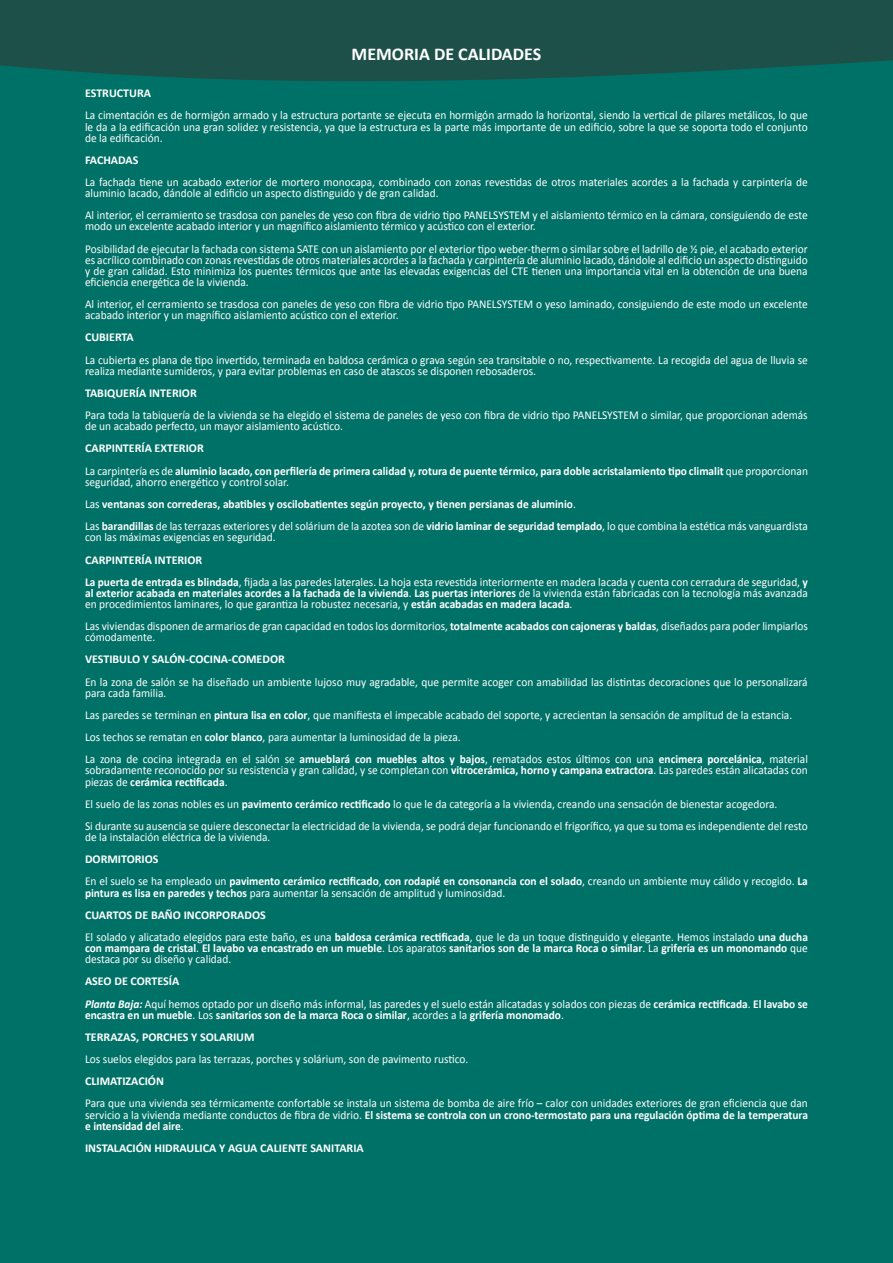
<style>
.page{position:relative;width:893px;height:1263px;background:#007167}
.page>*{position:absolute;margin:0;border:0;box-sizing:border-box;transform-origin:0 0}
.t1{font:700 18px "Calibri";color:#fff}
.t2{font:12px/11.1px "Calibri";color:#fff;scale:.95 1}
.t3{font:700 12px/22.2px "Calibri";color:#fff}
.t4{font:700 12px/11.1px "Calibri";color:#fff;scale:.95 1}
.s1{font-weight:400}
.s2{font-weight:700}
.s3{font-weight:700;font-style:italic}
</style>
<div class="page">
<svg style="left:0;top:0;width:893px;height:81px;background:#1b524c"></svg>
<h1 class="t1" style="left:352px;top:43px;width:191px">MEMORIA DE CALIDADES</h1>
<p class="t3" style="left:85px;top:82px;width:68px">ESTRUCTURA</p>
<p class="t2" style="left:85px;top:110px;width:762px;text-align:justify">La cimentación es de hormigón armado y la estructura portante se ejecuta en hormigón armado la horizontal, siendo la vertical de pilares metálicos, lo que le da a la edificación una gran solidez y resistencia, ya que la estructura es la parte más importante de un edificio, sobre la que se soporta todo el conjunto de la edificación.</p>
<p class="t3" style="left:85px;top:149px;width:55px">FACHADAS</p>
<p class="t2" style="left:85px;top:177px;width:762px">La fachada tiene un acabado exterior de mortero monocapa, combinado con zonas revestidas de otros materiales acordes a la fachada y carpintería de aluminio lacado, dándole al edificio un aspecto distinguido y de gran calidad.</p>
<p class="t2" style="left:85px;top:210px;width:762px">Al interior, el cerramiento se trasdosa con paneles de yeso con fibra de vidrio tipo PANELSYSTEM y el aislamiento térmico en la cámara, consiguiendo de este modo un excelente acabado interior y un magnífico aislamiento térmico y acústico con el exterior.</p>
<p class="t2" style="left:85px;top:243px;width:762px;text-align:justify">Posibilidad de ejecutar la fachada con sistema SATE con un aislamiento por el exterior tipo weber-therm o similar sobre el ladrillo de ½ pie, el acabado exterior es acrílico combinado con zonas revestidas de otros materiales acordes a la fachada y carpintería de aluminio lacado, dándole al edificio un aspecto distinguido y de gran calidad. Esto minimiza los puentes térmicos que ante las elevadas exigencias del CTE tienen una importancia vital en la obtención de una buena eficiencia energética de la vivienda.</p>
<p class="t2" style="left:85px;top:299px;width:762px">Al interior, el cerramiento se trasdosa con paneles de yeso con fibra de vidrio tipo PANELSYSTEM o yeso laminado, consiguiendo de este modo un excelente acabado interior y un magnífico aislamiento acústico con el exterior.</p>
<p class="t3" style="left:85px;top:326px;width:50px">CUBIERTA</p>
<p class="t2" style="left:85px;top:354px;width:762px">La cubierta es plana de tipo invertido, terminada en baldosa cerámica o grava según sea transitable o no, respectivamente. La recogida del agua de lluvia se realiza mediante sumideros, y para evitar problemas en caso de atascos se disponen rebosaderos.</p>
<p class="t3" style="left:85px;top:382px;width:113px">TABIQUERÍA INTERIOR</p>
<p class="t2" style="left:85px;top:410px;width:762px">Para toda la tabiquería de la vivienda se ha elegido el sistema de paneles de yeso con fibra de vidrio tipo PANELSYSTEM o similar, que proporcionan además de un acabado perfecto, un mayor aislamiento acústico.</p>
<p class="t3" style="left:85px;top:437px;width:724px">CARPINTERÍA EXTERIOR<br><span class="s1">La carpintería es de</span> aluminio lacado, con perfilería de primera calidad y, rotura de puente térmico, para doble acristalamiento tipo climalit <span class="s1">que proporcionan</span></p>
<p class="t2" style="left:85px;top:471px;width:762px;line-height:22.2px">seguridad, ahorro energético y control solar.<br>Las <span class="s2">ventanas son correderas, abatibles y oscilobatientes según proyecto, y tienen persianas de aluminio</span>.<br>Las <span class="s2">barandillas</span> de las terrazas exteriores y del solárium de la azotea son de <span class="s2">vidrio laminar de seguridad templado</span>, lo que combina la estética más vanguardista</p>
<p class="t2" style="left:85px;top:532px;width:202px">con las máximas exigencias en seguridad.</p>
<p class="t2" style="left:85px;top:548px;width:762px;line-height:22.2px"><span class="s2">CARPINTERÍA INTERIOR<br>La puerta de entrada es blindada</span>, fijada a las paredes laterales. La hoja esta revestida interiormente en madera lacada y cuenta con cerradura de seguridad, <span class="s2">y</span></p>
<p class="t2" style="left:85px;top:587px;width:762px"><span class="s2">al exterior acabada en materiales acordes a la fachada de la vivienda</span>. <span class="s2">Las puertas interiores</span> de la vivienda están fabricadas con la tecnología más avanzada en procedimientos laminares, lo que garantiza la robustez necesaria, y <span class="s2">están acabadas en madera lacada</span>.</p>
<p class="t2" style="left:85px;top:621px;width:762px">Las viviendas disponen de armarios de gran capacidad en todos los dormitorios, <span class="s2">totalmente acabados con cajoneras y baldas</span>, diseñados para poder limpiarlos cómodamente.</p>
<p class="t3" style="left:85px;top:648px;width:201px">VESTIBULO Y SALÓN-COCINA-COMEDOR</p>
<p class="t2" style="left:85px;top:676px;width:762px">En la zona de salón se ha diseñado un ambiente lujoso muy agradable, que permite acoger con amabilidad las distintas decoraciones que lo personalizará para cada familia.</p>
<p class="t2" style="left:85px;top:704px;width:762px;line-height:22.2px">Las paredes se terminan en <span class="s2">pintura lisa en color</span>, que manifiesta el impecable acabado del soporte, y acrecientan la sensación de amplitud de la estancia.<br>Los techos se rematan en <span class="s2">color blanco</span>, para aumentar la luminosidad de la pieza.<br>La zona de cocina integrada en el salón se <span class="s2">amueblará con muebles altos y bajos</span>, rematados estos últimos con una <span class="s2">encimera porcelánica</span>, material</p>
<p class="t2" style="left:85px;top:765px;width:762px">sobradamente reconocido por su resistencia y gran calidad, y se completan con <span class="s2">vitrocerámica, horno y campana extractora</span>. Las paredes están alicatadas con piezas de <span class="s2">cerámica rectificada</span>.</p>
<p class="t2" style="left:85px;top:793px;width:762px;line-height:22.2px">El suelo de las zonas nobles es un <span class="s2">pavimento cerámico rectificado</span> lo que le da categoría a la vivienda, creando una sensación de bienestar acogedora.<br>Si durante su ausencia se quiere desconectar la electricidad de la vivienda, se podrá dejar funcionando el frigorífico, ya que su toma es independiente del resto</p>
<p class="t2" style="left:85px;top:831px;width:197px">de la instalación eléctrica de la vivienda.</p>
<p class="t3" style="left:85px;top:848px;width:724px">DORMITORIOS<br><span class="s1">En el suelo se ha empleado un</span> pavimento cerámico rectificado<span class="s1">,</span> con rodapié en consonancia con el solado<span class="s1">, creando un ambiente muy cálido y recogido.</span> La</p>
<p class="t2" style="left:85px;top:881px;width:762px;line-height:22.2px"><span class="s2">pintura es lisa en paredes y techos</span> para aumentar la sensación de amplitud y luminosidad.<br><span class="s2">CUARTOS DE BAÑO INCORPORADOS<br></span>El solado y alicatado elegidos para este baño, es una <span class="s2">baldosa cerámica rectificada</span>, que le da un toque distinguido y elegante. Hemos instalado <span class="s2">una ducha</span></p>
<p class="t4" style="left:85px;top:942px;width:762px">con mampara de cristal<span class="s1">.</span> El lavabo va encastrado en un mueble<span class="s1">. Los aparatos</span> sanitarios son de la marca Roca o similar<span class="s1">. La</span> grifería es un monomando <span class="s1">que destaca por su diseño y calidad.</span></p>
<p class="t2" style="left:85px;top:970px;width:762px;line-height:22.2px"><span class="s2">ASEO DE CORTESÍA<br></span><span class="s3">Planta Baja:</span> Aquí hemos optado por un diseño más informal, las paredes y el suelo están alicatadas y solados con piezas de <span class="s2">cerámica rectificada</span>. <span class="s2">El lavabo se</span></p>
<p class="t4" style="left:85px;top:1003px;width:506px;line-height:22.2px">encastra en un mueble<span class="s1">. Los</span> sanitarios son de la marca Roca o similar<span class="s1">, acordes a la</span> grifería monomado<span class="s1">.<br></span>TERRAZAS, PORCHES Y SOLARIUM</p>
<p class="t2" style="left:85px;top:1053px;width:405px">Los suelos elegidos para las terrazas, porches y solárium, son de pavimento rustico.</p>
<p class="t3" style="left:85px;top:1070px;width:80px">CLIMATIZACIÓN</p>
<p class="t2" style="left:85px;top:1098px;width:762px;text-align:justify">Para que una vivienda sea térmicamente confortable se instala un sistema de bomba de aire frío – calor con unidades exteriores de gran eficiencia que dan servicio a la vivienda mediante conductos de fibra de vidrio. <span class="s2">El sistema se controla con un crono-termostato para una regulación óptima de la temperatura e intensidad del aire</span>.</p>
<p class="t3" style="left:85px;top:1137px;width:280px">INSTALACIÓN HIDRAULICA Y AGUA CALIENTE SANITARIA</p>
</div>
